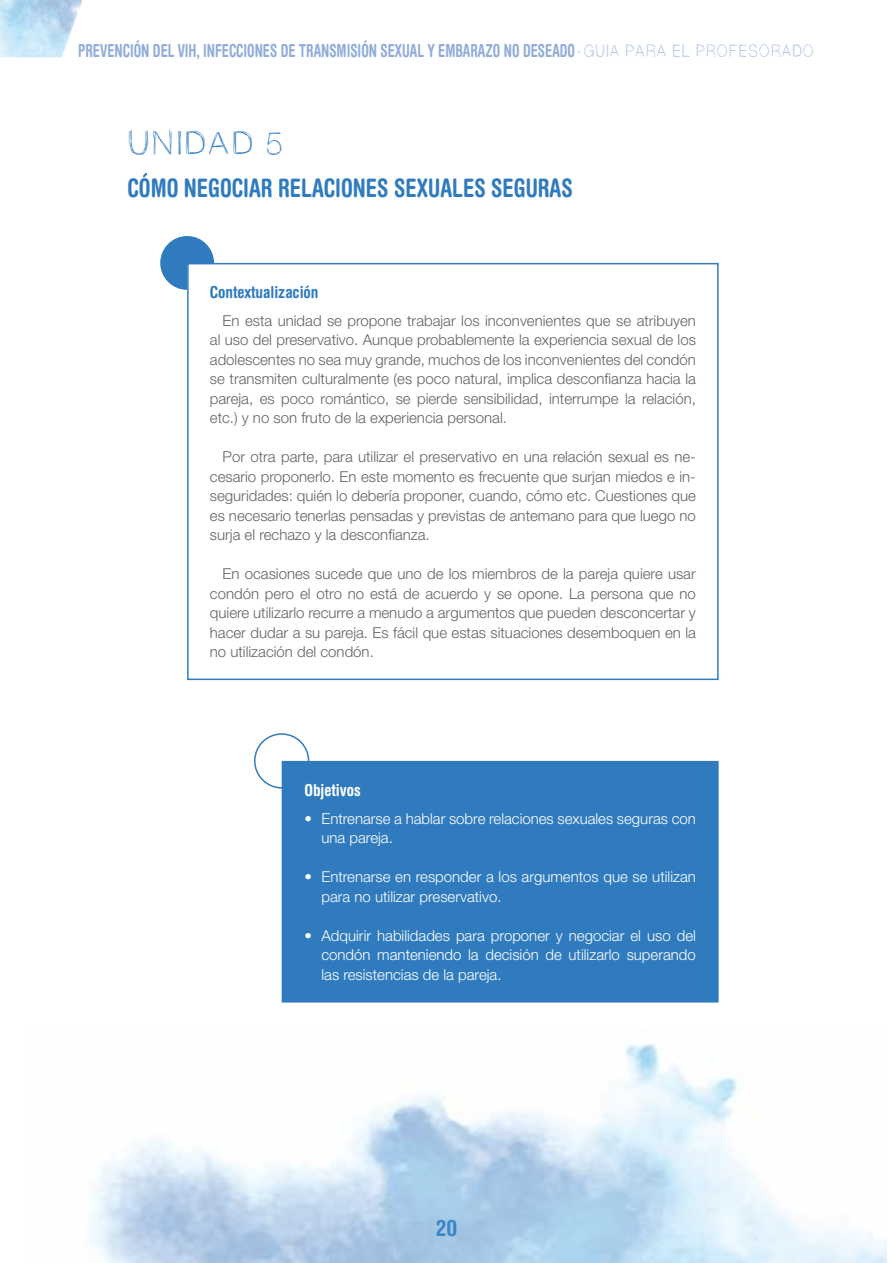
<style>
.page{position:relative;width:893px;height:1263px;background:#fff}
.page>*{position:absolute;margin:0;border:0;box-sizing:border-box;transform-origin:0 0}
.t1{font:34.5px "Sketchtica";color:#307bbe}
.t2{font:700 condensed 25.5px "Helvetica Rounded LT Std";color:#307bbe;scale:.89 1}
.t3{font:700 condensed 22.5px "Helvetica Rounded";color:#307bbe}
.t4{font:700 condensed 18px "Helvetica Rounded LT Std";color:#91acd9;scale:.8 1}
.t5{font:700 condensed 16.5px "Helvetica Rounded";color:#307bbe}
.t6{font:700 condensed 16.5px "Helvetica Rounded";color:#fff}
.t7{font:300 15px/19.5px "Helvetica Neue LT Std";color:#646363;text-align:justify}
.t8{font:300 15px/19.5px "Helvetica Neue LT Std";color:#fff}
.s1{font-family:"Tungsten";font-weight:400;font-stretch:normal}
.s2{font-family:"Sketchtica";font-weight:400;font-stretch:normal}
</style>
<div class="page">
<img style="left:0;top:0;width:83px;height:57px">
<div style="left:254px;top:733px;width:55px;height:55px;border:2px solid #307bbe;border-radius:50%"></div>
<div style="left:282px;top:762px;width:436px;height:240px;background:#307bbe"></div>
<div style="left:282px;top:761px;width:437px;height:241px;border:2px solid #307bbe"></div>
<div style="left:160px;top:236px;width:54px;height:54px;background:#307bbe;border-radius:50%"></div>
<div style="left:188px;top:264px;width:530px;height:415px;background:#fff"></div>
<div style="left:187px;top:263px;width:532px;height:417px;border:2px solid #307bbe"></div>
<p class="t4" style="left:78px;top:40px;width:922px">PREVENCIÓN DEL VIH, INFECCIONES DE TRANSMISIÓN SEXUAL Y EMBARAZO NO DESEADO <span class="s1">·</span> <span class="s2">GUIA PARA EL PROFESORADO</span></p>
<h1 class="t1" style="left:128px;top:126px;width:159px">UNIDAD 5</h1>
<h2 class="t2" style="left:128px;top:172px;width:502px">CÓMO NEGOCIAR RELACIONES SEXUALES SEGURAS</h2>
<p class="t5" style="left:210px;top:282px;width:110px">Contextualización</p>
<p class="t7" style="left:210px;top:310px;width:487px;text-indent:13px">En esta unidad se propone trabajar los inconvenientes que se atribuyen al uso del preservativo. Aunque probablemente la experiencia sexual de los adolescentes no sea muy grande, muchos de los inconvenientes del condón se transmiten culturalmente (es poco natural, implica desconfianza hacia la pareja, es poco romántico, se pierde sensibilidad, interrumpe la relación, etc.) y no son fruto de la experiencia personal.</p>
<p class="t7" style="left:210px;top:447px;width:487px;text-indent:13px">Por otra parte, para utilizar el preservativo en una relación sexual es ne&shy;cesario proponerlo. En este momento es frecuente que surjan miedos e in&shy;seguridades: quién lo debería proponer, cuando, cómo etc. Cuestiones que es necesario tenerlas pensadas y previstas de antemano para que luego no surja el rechazo y la desconfianza.</p>
<p class="t7" style="left:210px;top:564px;width:487px;text-indent:13px">En ocasiones sucede que uno de los miembros de la pareja quiere usar condón pero el otro no está de acuerdo y se opone. La persona que no quiere utilizarlo recurre a menudo a argumentos que pueden desconcertar y hacer dudar a su pareja. Es fácil que estas situaciones desemboquen en la no utilización del condón.</p>
<p class="t6" style="left:304px;top:780px;width:58px">Objetivos</p>
<p class="t8" style="left:321px;top:808px;width:376px;text-indent:-17px">• Entrenarse a hablar sobre relaciones sexuales seguras con una pareja.</p>
<p class="t8" style="left:321px;top:867px;width:376px;text-indent:-17px">• Entrenarse en responder a los argumentos que se utilizan para no utilizar preservativo.</p>
<p class="t8" style="left:321px;top:925px;width:376px;text-align:justify;text-indent:-17px">• Adquirir habilidades para proponer y negociar el uso del condón manteniendo la decisión de utilizarlo superando las resistencias de la pareja.</p>
<h3 class="t3" style="left:436px;top:1214px;width:23px">20</h3>
</div>
